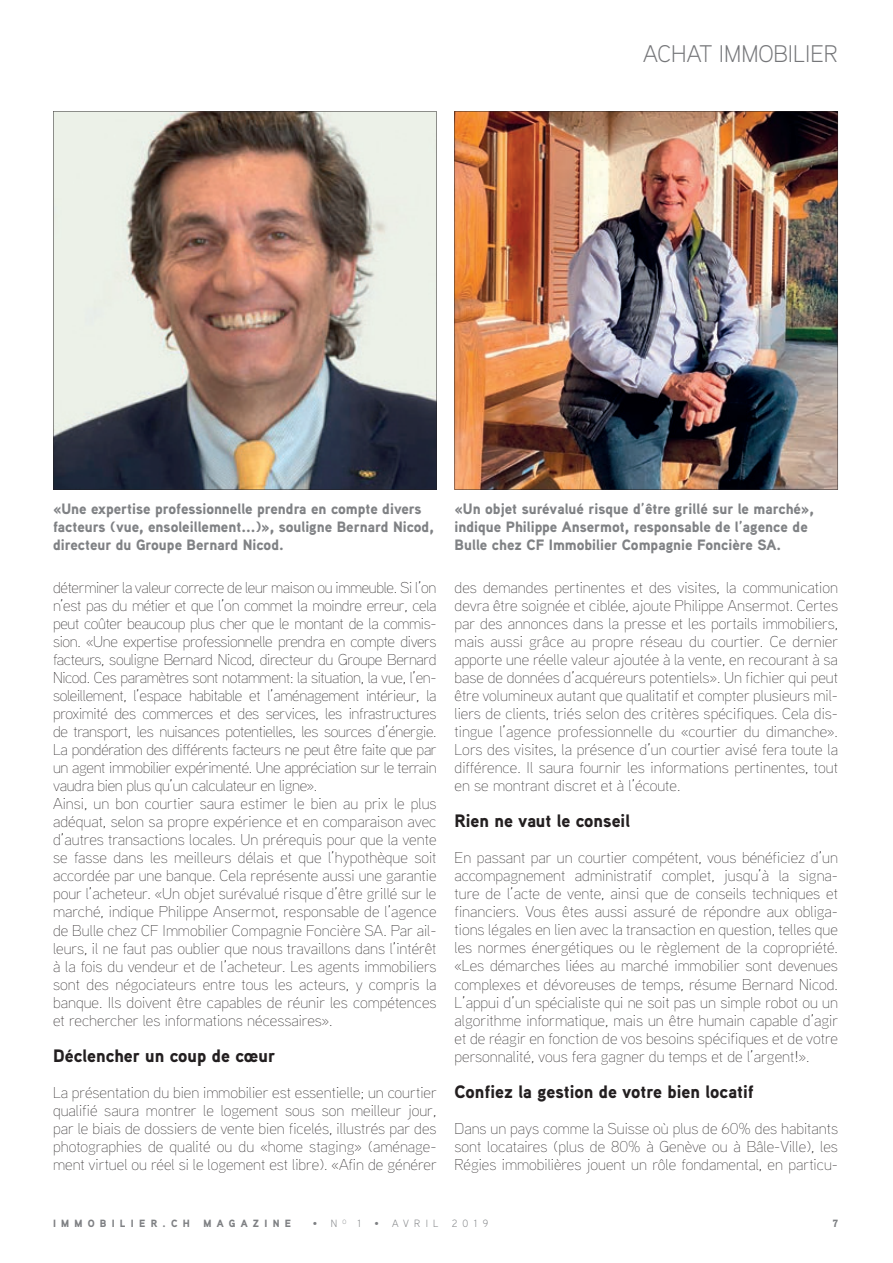
<style>
.page{position:relative;width:893px;height:1263px;background:#fff}
.page>*{position:absolute;margin:0;border:0;box-sizing:border-box;transform-origin:0 0}
.t1{font:300 24px "Aaux Pro";color:#757679}
.t2{font:900 18px "Aaux Pro";color:#231f20}
.t3{font:100 15.75px/18px "Aaux Pro";color:#231f20;text-align:justify}
.t4{font:100 15.75px/18px "Aaux Pro";letter-spacing:-.02em;color:#231f20}
.t5{font:900 15px/18px "Aaux Pro";color:#808285}
.t6{font:900 10.5px "Aaux Pro";letter-spacing:.5em;color:#7e8083}
.t7{font:300 10.5px "Aaux Pro";letter-spacing:.5em;color:#7e8083}
</style>
<div class="page">
<img style="left:53px;top:111px;width:384px;height:378px">
<img style="left:455px;top:111px;width:383px;height:378px">
<h1 class="t1" style="left:643px;top:38px;width:196px">ACHAT IMMOBILIER</h1>
<p class="t5" style="left:53px;top:499px;width:382px">«Une expertise professionnelle prendra en compte divers facteurs (vue, ensoleillement...)», souligne Bernard Nicod, directeur du Groupe Bernard Nicod.</p>
<p class="t5" style="left:455px;top:499px;width:361px">«Un objet surévalué risque d’être grillé sur le marché», indique Philippe Ansermot, responsable de l’agence de<br>Bulle chez CF Immobilier Compagnie Foncière SA.</p>
<p class="t4" style="left:53px;top:578px;width:385px">déterminer la valeur correcte de leur maison ou immeuble. Si l’on n’est pas du métier et que l’on commet la moindre erreur, cela peut coûter beaucoup plus cher que le montant de la commis&shy;sion. «Une expertise professionnelle prendra en compte divers facteurs, souligne Bernard Nicod, directeur du Groupe Bernard Nicod. Ces paramètres sont notamment: la situation, la vue, l’en&shy;soleillement, l’espace habitable et l’aménagement intérieur, la proximité des commerces et des services, les infrastructures de transport, les nuisances potentielles, les sources d’énergie.<br>La pondération des différents facteurs ne peut être faite que par un agent immobilier expérimenté. Une appréciation sur le terrain vaudra bien plus qu’un calculateur en ligne».<br>Ainsi, un bon courtier saura estimer le bien au prix le plus adéquat, selon sa propre expérience et en comparaison avec d’autres transactions locales. Un prérequis pour que la vente se fasse dans les meilleurs délais et que l’hypothèque soit accordée par une banque. Cela représente aussi une garantie pour l’acheteur. «Un objet surévalué risque d’être grillé sur le marché, indique Philippe Ansermot, responsable de l’agence de Bulle chez CF Immobilier Compagnie Foncière SA. Par ail&shy;leurs, il ne faut pas oublier que nous travaillons dans l’intérêt à la fois du vendeur et de l’acheteur. Les agents immobiliers sont des négociateurs entre tous les acteurs, y compris la banque. Ils doivent être capables de réunir les compétences et rechercher les informations nécessaires».</p>
<p class="t2" style="left:53px;top:1043px;width:224px">Déclencher un coup de cœur</p>
<p class="t3" style="left:53px;top:1082px;width:385px">La présentation du bien immobilier est essentielle; un courtier qualifié saura montrer le logement sous son meilleur jour, par le biais de dossiers de vente bien ficelés, illustrés par des photographies de qualité ou du «home staging» (aménage&shy;ment virtuel ou réel si le logement est libre). «Afin de générer</p>
<p class="t3" style="left:455px;top:578px;width:385px">des demandes pertinentes et des visites, la communication devra être soignée et ciblée, ajoute Philippe Ansermot. Certes par des annonces dans la presse et les portails immobiliers, mais aussi grâce au propre réseau du courtier. Ce dernier apporte une réelle valeur ajoutée à la vente, en recourant à sa base de données d’acquéreurs potentiels». Un fichier qui peut être volumineux autant que qualitatif et compter plusieurs mil&shy;liers de clients, triés selon des critères spécifiques. Cela dis&shy;tingue l’agence professionnelle du «courtier du dimanche».<br>Lors des visites, la présence d’un courtier avisé fera toute la différence. Il saura fournir les informations pertinentes, tout en se montrant discret et à l’écoute.</p>
<p class="t2" style="left:455px;top:809px;width:177px">Rien ne vaut le conseil</p>
<p class="t3" style="left:455px;top:848px;width:385px">En passant par un courtier compétent, vous bénéficiez d’un accompagnement administratif complet, jusqu’à la signa&shy;ture de l’acte de vente, ainsi que de conseils techniques et financiers. Vous êtes aussi assuré de répondre aux obliga&shy;tions légales en lien avec la transaction en question, telles que les normes énergétiques ou le règlement de la copropriété. «Les démarches liées au marché immobilier sont devenues complexes et dévoreuses de temps, résume Bernard Nicod.<br>L’appui d’un spécialiste qui ne soit pas un simple robot ou un algorithme informatique, mais un être humain capable d’agir et de réagir en fonction de vos besoins spécifiques et de votre personnalité, vous fera gagner du temps et de l’argent!».</p>
<p class="t2" style="left:455px;top:1079px;width:301px">Confiez la gestion de votre bien locatif</p>
<p class="t3" style="left:455px;top:1118px;width:385px">Dans un pays comme la Suisse où plus de 60% des habitants sont locataires (plus de 80% à Genève ou à Bâle-Ville), les Régies immobilières jouent un rôle fondamental, en particu-</p>
<p class="t6" style="left:53px;top:1216px;width:138px">IMMOBILIER.CH</p>
<p class="t6" style="left:204px;top:1216px;width:89px">MAGAZINE</p>
<p class="t7" style="left:313px;top:1216px;width:50px">• N <sup>O</sup> 1</p>
<p class="t7" style="left:375px;top:1216px;width:65px">• AVRIL</p>
<p class="t7" style="left:452px;top:1216px;width:38px">2019</p>
<p class="t6" style="left:833px;top:1216px;width:7px">7</p>
</div>
